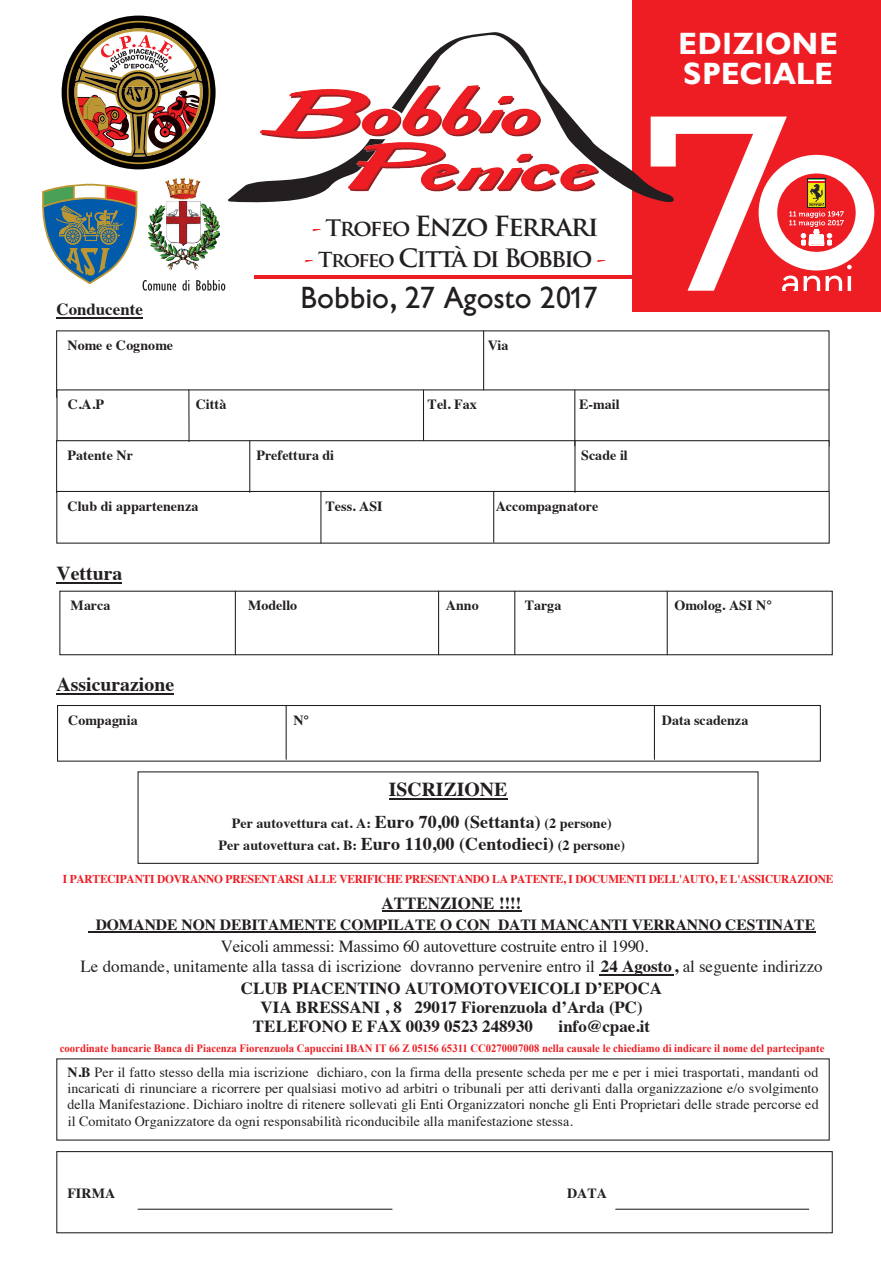
<style>
.page{position:relative;width:881px;height:1263px;background:#fff}
.page>*{position:absolute;margin:0;border:0;box-sizing:border-box;transform-origin:0 0}
.t1{font:30px "Gill Sans BQ";color:#231f20}
.t2{font:700 30px/30px "Gill Sans BQ";letter-spacing:.02em;color:#fff}
.t3{font:700 27.15px "Trajan Pro";letter-spacing:-.06em;color:#231f20}
.t4{font:700 24.6px "Trajan Pro";letter-spacing:-.08em;color:#231f20}
.t5{font:700 19.8px "Times";color:#231f20}
.t6{font:16.95px "Times";letter-spacing:-.01em;color:#231f20}
.t7{font:700 16.95px "Times";color:#231f20}
.t8{font:700 15.6px "Times";letter-spacing:-.005em;color:#231f20}
.t9{font:14.1px/16.4px "Times";color:#231f20;text-align:justify}
.t10{font:700 14.1px/21.6px "Times";letter-spacing:.005em;color:#231f20;text-align:center}
.t11{font:700 12px "Times";letter-spacing:-.015em;color:#ee1d23;scale:.95 1}
.t12{font:700 11.25px "Times New Roman";color:#ee1d23;scale:.95 1}
.s1{font-size:22.2px;color:#ee1d23}
.s2{font-size:22.2px}
.s3{font-size:20.1px}
.s4{font-size:18px}
.s5{font-weight:700}
</style>
<div class="page">
<div style="left:631px;top:0;width:249px;height:312px;background:#ee1d23"></div>
<hr style="left:56px;top:317px;width:87px;height:2px;background:#231f20">
<hr style="left:56px;top:582px;width:66px;height:2px;background:#231f20">
<hr style="left:56px;top:693px;width:118px;height:2px;background:#231f20">
<hr style="left:381px;top:910px;width:140px;height:2px;background:#231f20">
<hr style="left:88px;top:931px;width:726px;height:2px;background:#231f20">
<hr style="left:599px;top:974px;width:74px;height:2px;background:#231f20">
<div style="left:56px;top:440px;width:773px;height:53px;border:1px solid #231f20"></div>
<div style="left:56px;top:491px;width:773px;height:53px;border:1px solid #231f20"></div>
<div style="left:59px;top:591px;width:773px;height:64px;border:1px solid #231f20"></div>
<div style="left:57px;top:705px;width:763px;height:57px;border:1px solid #231f20"></div>
<hr style="left:483px;top:331px;width:1px;height:59px;background:#231f20">
<hr style="left:188px;top:390px;width:1px;height:52px;background:#231f20">
<hr style="left:423px;top:390px;width:1px;height:51px;background:#231f20">
<hr style="left:574px;top:390px;width:1px;height:56px;background:#231f20">
<hr style="left:249px;top:441px;width:1px;height:51px;background:#231f20">
<hr style="left:574px;top:441px;width:1px;height:51px;background:#231f20">
<hr style="left:235px;top:591px;width:1px;height:64px;background:#231f20">
<div style="left:137px;top:771px;width:621px;height:93px;border:1px solid #231f20"></div>
<hr style="left:388px;top:798px;width:119px;height:2px;background:#231f20">
<hr style="left:666px;top:591px;width:1px;height:64px;background:#231f20">
<div style="left:56px;top:1151px;width:776px;height:82px;border:1px solid #231f20"></div>
<hr style="left:138px;top:1209px;width:254px;height:1px;background:#231f20">
<hr style="left:615px;top:1209px;width:193px;height:1px;background:#231f20">
<hr style="left:493px;top:491px;width:1px;height:51px;background:#231f20">
<hr style="left:320px;top:491px;width:1px;height:52px;background:#231f20">
<hr style="left:438px;top:591px;width:1px;height:64px;background:#231f20">
<hr style="left:514px;top:591px;width:1px;height:64px;background:#231f20">
<hr style="left:285px;top:705px;width:1px;height:54px;background:#231f20">
<hr style="left:653px;top:705px;width:1px;height:54px;background:#231f20">
<hr style="left:254px;top:275px;width:391px;height:4px;background:#ee1d23">
<svg style="left:62px;top:16px;width:153px;height:153px"></svg>
<svg style="left:411px;top:31px;width:263px;height:86px"></svg>
<img style="left:196px;top:82px;width:465px;height:145px">
<img style="left:165px;top:178px;width:35px;height:5px">
<img style="left:42px;top:183px;width:183px;height:108px">
<svg style="left:650px;top:117px;width:223px;height:174px"></svg>
<p class="t7" style="left:56px;top:293px;width:88px">Conducente</p>
<h2 class="t3" style="left:312px;top:209px;width:288px"><span class="s1">-</span> <span class="s2">Trofeo</span> Enzo Ferrari</h2>
<h3 class="t4" style="left:304px;top:243px;width:303px"><span class="s1">-</span> <span class="s3">Trofeo</span> Città di Bobbio <span class="s1">-</span></h3>
<h1 class="t1" style="left:300px;top:280px;width:299px">Bobbio, 27 Agosto 2017</h1>
<p class="t10" style="left:67px;top:333px;width:107px">Nome e Cognome</p>
<p class="t10" style="left:487px;top:333px;width:22px">Via</p>
<p class="t10" style="left:68px;top:392px;width:38px">C.A.P</p>
<p class="t10" style="left:196px;top:392px;width:32px">Città</p>
<p class="t10" style="left:427px;top:392px;width:51px">T e l. Fax</p>
<p class="t10" style="left:578px;top:392px;width:42px">E-mail</p>
<p class="t10" style="left:67px;top:443px;width:67px">Patente Nr</p>
<p class="t10" style="left:256px;top:443px;width:79px">Prefettura di</p>
<p class="t10" style="left:581px;top:443px;width:48px">Scade il</p>
<p class="t10" style="left:67px;top:493px;width:132px">Club di appartenenza</p>
<p class="t10" style="left:325px;top:493px;width:58px">Tess. ASI</p>
<p class="t10" style="left:495px;top:493px;width:104px">Accompagnatore</p>
<h3 class="t5" style="left:56px;top:555px;width:67px">Vettura</h3>
<h1 class="t2" style="left:678px;top:29px;width:160px">EDIZIONE<br>SPECIALE</h1>
<p class="t10" style="left:70px;top:593px;width:41px">Marca</p>
<p class="t10" style="left:248px;top:593px;width:51px">Modello</p>
<p class="t10" style="left:446px;top:593px;width:34px">Anno</p>
<p class="t10" style="left:524px;top:593px;width:38px">Targa</p>
<p class="t10" style="left:674px;top:593px;width:99px">Omolog. ASI N°</p>
<h3 class="t5" style="left:56px;top:665px;width:119px">Assicurazione</h3>
<p class="t10" style="left:68px;top:707px;width:71px">Compagnia</p>
<p class="t10" style="left:293px;top:707px;width:17px">N°</p>
<p class="t10" style="left:661px;top:707px;width:88px">Data scadenza</p>
<h3 class="t5" style="left:388px;top:770px;width:120px">ISCRIZIONE</h3>
<p class="t10" style="left:218px;top:811px;width:408px">Per autovettura cat. A: <span class="s4">Euro 70,00 (Settanta)</span> (2 persone)<br>Per autovettura cat. B: <span class="s4">Euro 110,00 (Centodieci)</span> (2 persone)</p>
<p class="t11" style="left:63px;top:867px;width:812px">I PARTECIPANTI DOVRANNO PRESENTARSI ALLE VERIFICHE PRESENTANDO LA PATENTE, I DOCUMENTI DELL'AUTO, E L'ASSICURAZIONE</p>
<p class="t7" style="left:381px;top:886px;width:141px">ATTENZIONE !!!!</p>
<p class="t8" style="left:96px;top:910px;width:720px">DOMANDE NON DEBITAMENTE COMPILATE O CON DATI MANCANTI VERRANNO CESTINATE</p>
<p class="t6" style="left:81px;top:951px;width:743px">Le domande, unitamente alla tassa di iscrizione dovranno pervenire entro il <span class="s5">24 Agosto ,</span> al seguente indirizzo</p>
<p class="t6" style="left:221px;top:931px;width:429px">Veicoli ammessi: Massimo 60 autovetture costruite entro il 1990.</p>
<p class="t7" style="left:241px;top:972px;width:422px">CLUB PIACENTINO AUTOMOTOVEICOLI D’EPOCA</p>
<p class="t7" style="left:260px;top:991px;width:383px">VIA BRESSANI , 8 29017 Fiorenzuola d’Arda (PC)</p>
<p class="t7" style="left:253px;top:1010px;width:281px">TELEFONO E FAX 0039 0523 248930</p>
<p class="t7" style="left:558px;top:1010px;width:93px">info@cpae.it</p>
<p class="t12" style="left:60px;top:1040px;width:806px">coordinate bancarie Banca di Piacenza Fiorenzuola Capuccini IBAN IT 66 Z 05156 65311 CC0270007008 nella causale le chiediamo di indicare il nome del partecipante</p>
<p class="t9" style="left:67px;top:1063px;width:752px"><span class="s5">N.B</span> Per il fatto stesso della mia iscrizione dichiaro, con la firma della presente scheda per me e per i miei trasportati, mandanti od incaricati di rinunciare a ricorrere per qualsiasi motivo ad arbitri o tribunali per atti derivanti dalla organizzazione e/o svolgimento della Manifestazione. Dichiaro inoltre di ritenere sollevati gli Enti Organizzatori nonche gli Enti Proprietari delle strade percorse ed il Comitato Organizzatore da ogni responsabilità riconducibile alla manifestazione stessa.</p>
<p class="t10" style="left:67px;top:1181px;width:49px">FIRMA</p>
<p class="t10" style="left:567px;top:1181px;width:41px">DATA</p>
</div>
